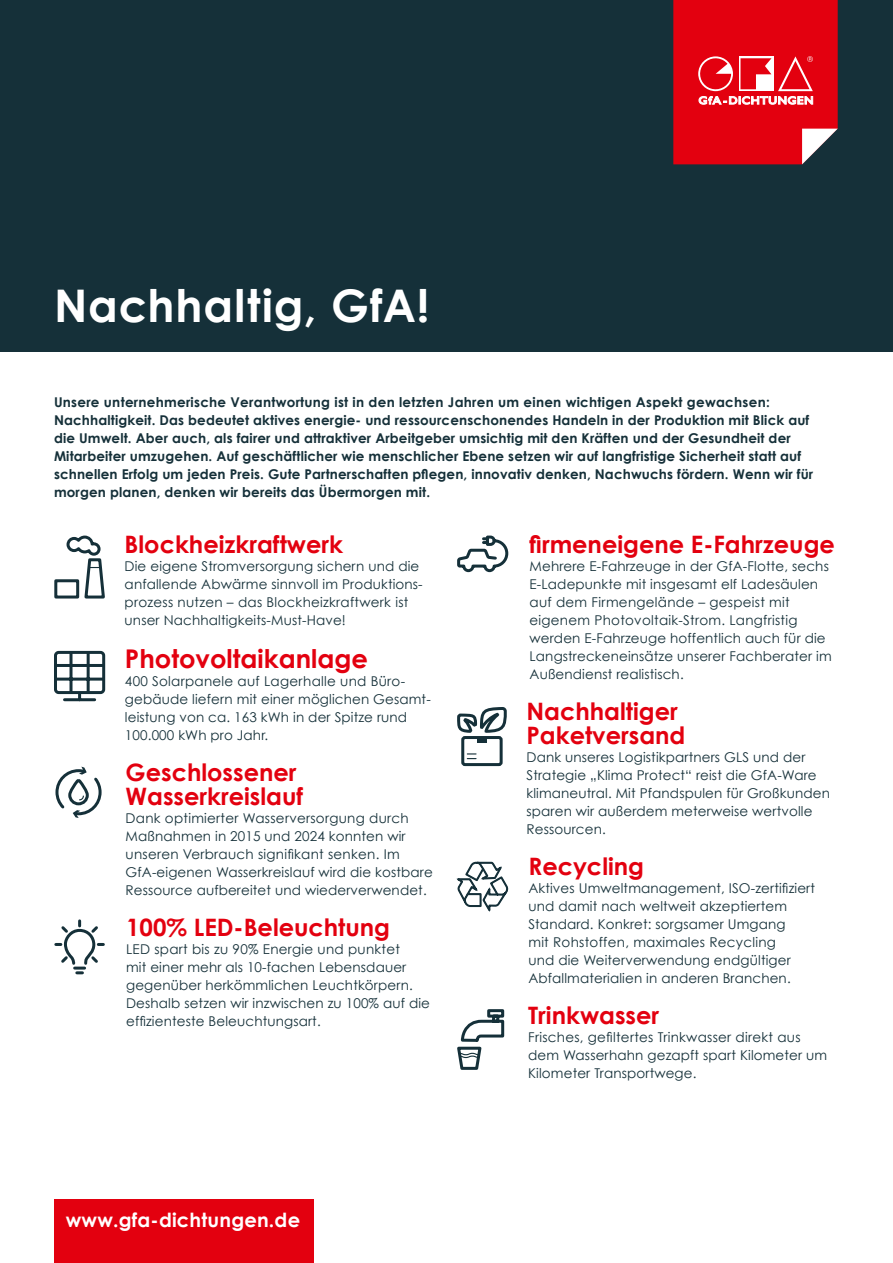
<style>
.page{position:relative;width:893px;height:1263px;background:#fff}
.page>*{position:absolute;margin:0;border:0;box-sizing:border-box;transform-origin:0 0}
.t1{font:700 45px "Century Gothic";letter-spacing:.025em;color:#fff}
.Headline{font:700 25.8px "Century Gothic";color:#e3000f}
.Headline-2{font:700 24px/24px "Century Gothic";color:#e3000f}
.t2{font:700 19.5px "Century Gothic";letter-spacing:.01em;color:#fff}
.Copy{font:13.5px/18px "Century Gothic";letter-spacing:.01em;color:#153039}
.t3{font:700 13.5px/18px "Century Gothic";letter-spacing:.01em;color:#153039}
</style>
<div class="page">
<div style="left:0;top:0;width:893px;height:352px;background:#153039"></div>
<svg style="left:673px;top:0;width:165px;height:164px"></svg>
<div style="left:54px;top:1199px;width:259px;height:64px;background:#e3000f"></div>
<svg style="left:54px;top:919px;width:51px;height:56px"></svg>
<div style="left:54px;top:651px;width:51px;height:43px;border:3px solid #153039;border-radius:3px"></div>
<hr style="left:70px;top:652px;width:3px;height:40px;background:#153039">
<hr style="left:87px;top:652px;width:3px;height:40px;background:#153039">
<hr style="left:56px;top:664px;width:48px;height:3px;background:#153039">
<hr style="left:56px;top:678px;width:48px;height:3px;background:#153039">
<svg style="left:78px;top:693px;width:3px;height:5px"></svg>
<hr style="left:65px;top:698px;width:30px;height:3px;background:#153039">
<svg style="left:457px;top:535px;width:52px;height:38px"></svg>
<svg style="left:55px;top:767px;width:47px;height:51px"></svg>
<svg style="left:456px;top:861px;width:52px;height:51px"></svg>
<svg style="left:54px;top:535px;width:51px;height:64px"></svg>
<svg style="left:457px;top:1009px;width:48px;height:61px"></svg>
<div style="left:461px;top:736px;width:42px;height:30px;border:3px solid #153039;border-radius:2px"></div>
<div style="left:477px;top:737px;width:10px;height:6px;background:#153039"></div>
<svg style="left:467px;top:753px;width:9px;height:6px"></svg>
<svg style="left:457px;top:707px;width:50px;height:26px"></svg>
<p class="t1" style="left:54px;top:277px;width:377px">Nachhaltig, GfA!</p>
<p class="t3" style="left:54px;top:393px;width:761px">Unsere unternehmerische Verantwortung ist in den letzten Jahren um einen wichtigen Aspekt gewachsen:<br>Nachhaltigkeit. Das bedeutet aktives energie- und ressourcenschonendes Handeln in der Produktion mit Blick auf die Umwelt. Aber auch, als fairer und attraktiver Arbeitgeber umsichtig mit den Kräften und der Gesundheit der Mitarbeiter umzugehen. Auf geschäftlicher wie menschlicher Ebene setzen wir auf langfristige Sicherheit statt auf schnellen Erfolg um jeden Preis. Gute Partnerschaften pflegen, innovativ denken, Nachwuchs fördern. Wenn wir für morgen planen, denken wir bereits das Übermorgen mit.</p>
<p class="Headline-2" style="left:125px;top:531px;width:220px">Blockheizkraftwerk</p>
<p class="Copy" style="left:125px;top:557px;width:300px">Die eigene Stromversorgung sichern und die anfallende Abwärme sinnvoll im Produktions&shy;prozess nutzen – das Blockheizkraftwerk ist unser Nachhaltigkeits-Must-Have!</p>
<p class="Headline" style="left:125px;top:642px;width:245px">Photovoltaikanlage</p>
<p class="Copy" style="left:125px;top:671px;width:307px">400 Solarpanele auf Lagerhalle und Büro&shy;gebäude liefern mit einer möglichen Gesamt&shy;leistung von ca. 163 kWh in der Spitze rund 100.000 kWh pro Jahr.</p>
<p class="Headline-2" style="left:126px;top:759px;width:179px">Geschlossener<br>Wasserkreislauf</p>
<p class="Copy" style="left:126px;top:808px;width:309px">Dank optimierter Wasserversorgung durch Maßnahmen in 2015 und 2024 konnten wir unseren Verbrauch signifikant senken. Im GfA-eigenen Wasserkreislauf wird die kostbare Ressource aufbereitet und wiederverwendet.</p>
<p class="Headline-2" style="left:126px;top:914px;width:266px">100% LED-Beleuchtung</p>
<p class="Copy" style="left:126px;top:939px;width:305px">LED spart bis zu 90% Energie und punktet<br>mit einer mehr als 10-fachen Lebensdauer gegenüber herkömmlichen Leuchtkörpern.<br>Deshalb setzen wir inzwischen zu 100% auf die effizienteste Beleuchtungsart.</p>
<p class="Headline-2" style="left:530px;top:531px;width:307px">firmeneigene E-Fahrzeuge</p>
<p class="Copy" style="left:530px;top:557px;width:304px">Mehrere E-Fahrzeuge in der GfA-Flotte, sechs E-Ladepunkte mit insgesamt elf Ladesäulen auf dem Firmengelände – gespeist mit eigenem Photovoltaik-Strom. Langfristig werden E-Fahrzeuge hoffentlich auch für die Langstreckeneinsätze unserer Fachberater im Außendienst realistisch.</p>
<p class="Headline-2" style="left:526px;top:698px;width:160px">Nachhaltiger<br>Paketversand</p>
<p class="Copy" style="left:526px;top:748px;width:305px">Dank unseres Logistikpartners GLS und der Strategie „Klima Protect“ reist die GfA-Ware klimaneutral. Mit Pfandspulen für Großkunden sparen wir außerdem meterweise wertvolle Ressourcen.</p>
<p class="Headline-2" style="left:528px;top:853px;width:117px">Recycling</p>
<p class="Copy" style="left:528px;top:879px;width:288px">Aktives Umweltmanagement, ISO-zertifiziert und damit nach weltweit akzeptiertem Standard. Konkret: sorgsamer Umgang<br>mit Rohstoffen, maximales Recycling<br>und die Weiterverwendung endgültiger Abfallmaterialien in anderen Branchen.</p>
<p class="Headline-2" style="left:528px;top:1002px;width:133px">Trinkwasser</p>
<p class="Copy" style="left:528px;top:1028px;width:301px">Frisches, gefiltertes Trinkwasser direkt aus dem Wasserhahn gezapft spart Kilometer um<br>Kilometer Transportwege.</p>
<p class="t2" style="left:66px;top:1208px;width:236px">www.gfa-dichtungen.de</p>
</div>
